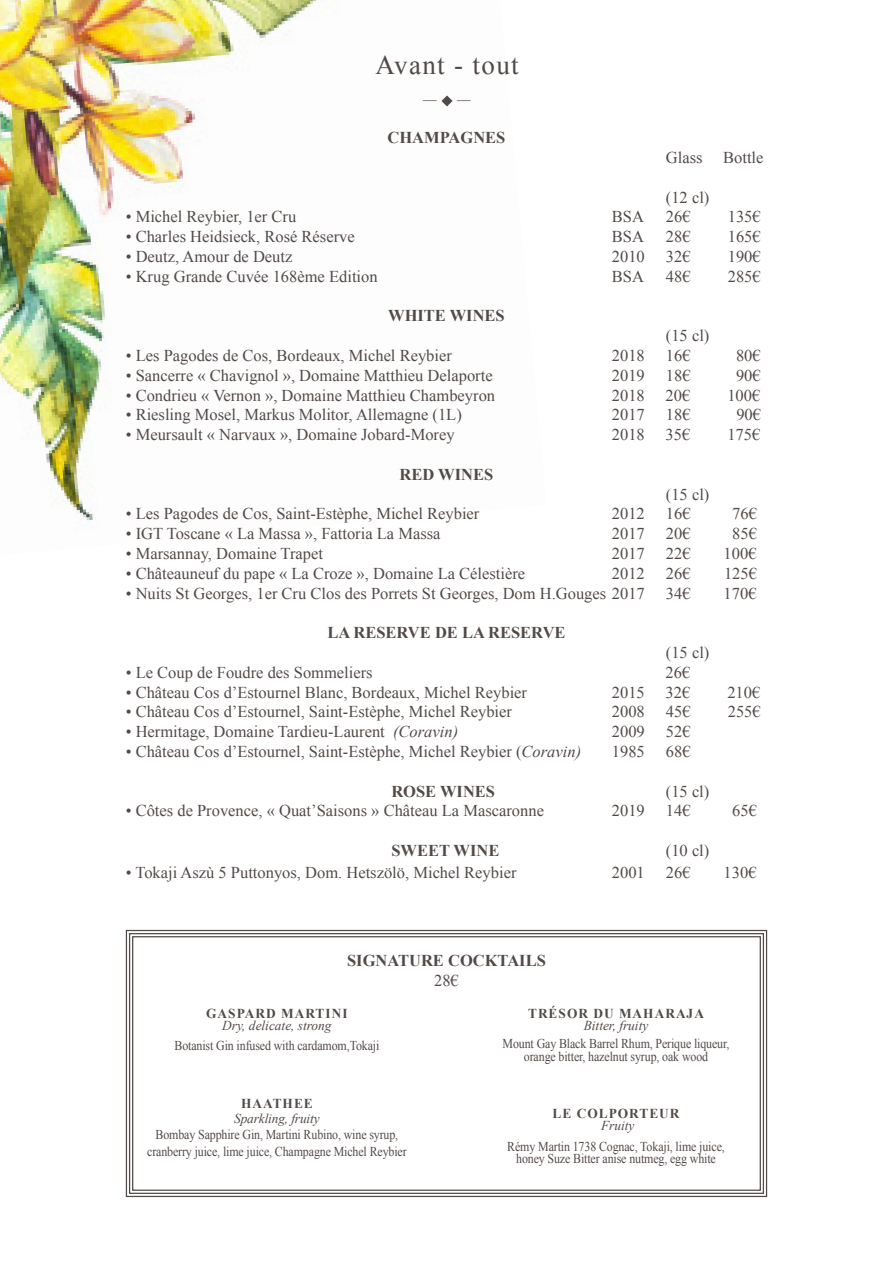
<style>
.page{position:relative;width:893px;height:1263px;background:#fff}
.page>*{position:absolute;margin:0;border:0;box-sizing:border-box;transform-origin:0 0}
.t1{font:27px "Times New Roman";letter-spacing:.05em;color:#524a47}
.t2{font:16.5px "Times New Roman";color:#524a47}
.t3{font:700 16.5px "Times New Roman";color:#524a47}
.t4{font:italic 13.65px "Times New Roman";color:#524a47}
.t5{font:700 13.65px "Times New Roman";letter-spacing:.075em;color:#524a47}
.t6{font:13.5px/12px "Times New Roman";letter-spacing:-.01em;color:#524a47;text-align:center;scale:.88 1}
.t7{font:13.5px "Times New Roman";letter-spacing:-.01em;color:#524a47}
.s1{font-style:italic}
</style>
<div class="page">
<img style="left:0;top:0;width:448px;height:521px">
<svg style="left:441px;top:95px;width:12px;height:11px"></svg>
<svg style="left:125px;top:929px;width:643px;height:269px"></svg>
<div style="left:129px;top:933px;width:635px;height:261px;border:1px solid #524a47"></div>
<div style="left:132px;top:936px;width:629px;height:255px;border:1px solid #524a47"></div>
<p class="t1" style="left:375px;top:47px;width:145px">Avant - tout</p>
<p class="t7" style="left:423px;top:91px;width:49px">— —</p>
<p class="t3" style="left:387px;top:126px;width:119px">CHAMPAGNES</p>
<p class="t2" style="left:666px;top:146px;width:38px">Glass</p>
<p class="t2" style="left:723px;top:146px;width:42px">Bottle</p>
<p class="t2" style="left:666px;top:186px;width:45px">(12 cl)</p>
<p class="t2" style="left:126px;top:206px;width:172px">• Michel Reybier, 1er Cru</p>
<p class="t2" style="left:612px;top:206px;width:34px">BSA</p>
<p class="t2" style="left:666px;top:206px;width:26px">26€</p>
<p class="t2" style="left:728px;top:206px;width:34px">135€</p>
<p class="t2" style="left:126px;top:226px;width:230px">• Charles Heidsieck, Rosé Réserve</p>
<p class="t2" style="left:612px;top:226px;width:34px">BSA</p>
<p class="t2" style="left:666px;top:226px;width:26px">28€</p>
<p class="t2" style="left:728px;top:226px;width:34px">165€</p>
<p class="t2" style="left:126px;top:245px;width:168px">• Deutz, Amour de Deutz</p>
<p class="t2" style="left:612px;top:245px;width:34px">2010</p>
<p class="t2" style="left:666px;top:245px;width:26px">32€</p>
<p class="t2" style="left:728px;top:245px;width:34px">190€</p>
<p class="t2" style="left:126px;top:265px;width:253px">• Krug Grande Cuvée 168ème Edition</p>
<p class="t2" style="left:612px;top:265px;width:34px">BSA</p>
<p class="t2" style="left:666px;top:265px;width:26px">48€</p>
<p class="t2" style="left:728px;top:265px;width:34px">285€</p>
<p class="t3" style="left:388px;top:304px;width:118px">WHITE WINES</p>
<p class="t2" style="left:666px;top:325px;width:45px">(15 cl)</p>
<p class="t2" style="left:126px;top:344px;width:328px">• Les Pagodes de Cos, Bordeaux, Michel Reybier</p>
<p class="t2" style="left:612px;top:344px;width:34px">2018</p>
<p class="t2" style="left:666px;top:344px;width:26px">16€</p>
<p class="t2" style="left:736px;top:344px;width:26px">80€</p>
<p class="t2" style="left:126px;top:364px;width:368px">• Sancerre « Chavignol », Domaine Matthieu Delaporte</p>
<p class="t2" style="left:612px;top:364px;width:34px">2019</p>
<p class="t2" style="left:666px;top:364px;width:26px">18€</p>
<p class="t2" style="left:736px;top:364px;width:26px">90€</p>
<p class="t2" style="left:126px;top:384px;width:371px">• Condrieu « Vernon », Domaine Matthieu Chambeyron</p>
<p class="t2" style="left:612px;top:384px;width:34px">2018</p>
<p class="t2" style="left:665px;top:384px;width:26px">20€</p>
<p class="t2" style="left:727px;top:384px;width:34px">100€</p>
<p class="t2" style="left:126px;top:404px;width:338px">• Riesling Mosel, Markus Molitor, Allemagne (1L)</p>
<p class="t2" style="left:612px;top:404px;width:34px">2017</p>
<p class="t2" style="left:666px;top:404px;width:26px">18€</p>
<p class="t2" style="left:736px;top:404px;width:26px">90€</p>
<p class="t2" style="left:126px;top:424px;width:330px">• Meursault « Narvaux », Domaine Jobard-Morey</p>
<p class="t2" style="left:612px;top:424px;width:34px">2018</p>
<p class="t2" style="left:665px;top:424px;width:26px">35€</p>
<p class="t2" style="left:727px;top:424px;width:34px">175€</p>
<p class="t3" style="left:400px;top:463px;width:95px">RED WINES</p>
<p class="t2" style="left:666px;top:483px;width:45px">(15 cl)</p>
<p class="t2" style="left:126px;top:503px;width:355px">• Les Pagodes de Cos, Saint-Estèphe, Michel Reybier</p>
<p class="t2" style="left:612px;top:503px;width:34px">2012</p>
<p class="t2" style="left:666px;top:503px;width:26px">16€</p>
<p class="t2" style="left:732px;top:503px;width:26px">76€</p>
<p class="t2" style="left:126px;top:523px;width:316px">• IGT Toscane « La Massa », Fattoria La Massa</p>
<p class="t2" style="left:612px;top:523px;width:34px">2017</p>
<p class="t2" style="left:666px;top:523px;width:26px">20€</p>
<p class="t2" style="left:732px;top:523px;width:26px">85€</p>
<p class="t2" style="left:126px;top:542px;width:199px">• Marsannay, Domaine Trapet</p>
<p class="t2" style="left:612px;top:542px;width:34px">2017</p>
<p class="t2" style="left:666px;top:542px;width:26px">22€</p>
<p class="t2" style="left:724px;top:542px;width:34px">100€</p>
<p class="t2" style="left:126px;top:562px;width:401px">• Châteauneuf du pape « La Croze », Domaine La Célestière</p>
<p class="t2" style="left:612px;top:562px;width:34px">2012</p>
<p class="t2" style="left:666px;top:562px;width:26px">26€</p>
<p class="t2" style="left:724px;top:562px;width:34px">125€</p>
<p class="t2" style="left:126px;top:582px;width:521px">• Nuits St Georges, 1er Cru Clos des Porrets St Georges, Dom H.Gouges 2017</p>
<p class="t2" style="left:666px;top:582px;width:26px">34€</p>
<p class="t2" style="left:724px;top:582px;width:34px">170€</p>
<p class="t3" style="left:327px;top:621px;width:240px">LA RESERVE DE LA RESERVE</p>
<p class="t2" style="left:666px;top:641px;width:45px">(15 cl)</p>
<p class="t2" style="left:126px;top:661px;width:248px">• Le Coup de Foudre des Sommeliers</p>
<p class="t2" style="left:665px;top:661px;width:26px">26€</p>
<p class="t2" style="left:126px;top:681px;width:403px">• Château Cos d’Estournel Blanc, Bordeaux, Michel Reybier</p>
<p class="t2" style="left:612px;top:681px;width:34px">2015</p>
<p class="t2" style="left:665px;top:681px;width:26px">32€</p>
<p class="t2" style="left:727px;top:681px;width:34px">210€</p>
<p class="t2" style="left:126px;top:701px;width:388px">• Château Cos d’Estournel, Saint-Estèphe, Michel Reybier</p>
<p class="t2" style="left:612px;top:701px;width:34px">2008</p>
<p class="t2" style="left:666px;top:701px;width:26px">45€</p>
<p class="t2" style="left:728px;top:701px;width:34px">255€</p>
<p class="t2" style="left:126px;top:721px;width:334px">• Hermitage, Domaine Tardieu-Laurent <span class="s1">(Coravin)</span></p>
<p class="t2" style="left:612px;top:721px;width:34px">2009</p>
<p class="t2" style="left:666px;top:721px;width:26px">52€</p>
<p class="t2" style="left:126px;top:740px;width:457px">• Château Cos d’Estournel, Saint-Estèphe, Michel Reybier (<span class="s1">Coravin)</span></p>
<p class="t2" style="left:612px;top:740px;width:34px">1985</p>
<p class="t2" style="left:666px;top:740px;width:26px">68€</p>
<p class="t3" style="left:391px;top:780px;width:105px">ROSE WINES</p>
<p class="t2" style="left:666px;top:780px;width:45px">(15 cl)</p>
<p class="t2" style="left:126px;top:800px;width:420px">• Côtes de Provence, « Quat’Saisons » Château La Mascaronne</p>
<p class="t2" style="left:612px;top:800px;width:34px">2019</p>
<p class="t2" style="left:666px;top:800px;width:26px">14€</p>
<p class="t2" style="left:732px;top:800px;width:26px">65€</p>
<p class="t3" style="left:391px;top:839px;width:110px">SWEET WINE</p>
<p class="t2" style="left:666px;top:839px;width:45px">(10 cl)</p>
<p class="t2" style="left:126px;top:861px;width:392px">• Tokaji Aszù 5 Puttonyos, Dom. Hetszölö, Michel Reybier</p>
<p class="t2" style="left:612px;top:861px;width:34px">2001</p>
<p class="t2" style="left:666px;top:861px;width:26px">26€</p>
<p class="t2" style="left:724px;top:861px;width:34px">130€</p>
<p class="t3" style="left:347px;top:949px;width:200px">SIGNATURE COCKTAILS</p>
<p class="t2" style="left:434px;top:969px;width:26px">28€</p>
<p class="t5" style="left:206px;top:1004px;width:143px">GASPARD MARTINI</p>
<p class="t4" style="left:222px;top:1016px;width:111px">Dry, delicate, strong</p>
<p class="t6" style="left:175px;top:1040px;width:234px">Botanist Gin infused with cardamom,Tokaji</p>
<p class="t5" style="left:241px;top:1094px;width:73px">HAATHEE</p>
<p class="t4" style="left:234px;top:1109px;width:87px">Sparkling, fruity</p>
<p class="t6" style="left:156px;top:1128px;width:277px">Bombay Sapphire Gin, Martini Rubino, wine syrup,</p>
<p class="t6" style="left:147px;top:1145px;width:296px">cranberry juice, lime juice, Champagne Michel Reybier</p>
<p class="t5" style="left:528px;top:1004px;width:177px">TRÉSOR DU MAHARAJA</p>
<p class="t4" style="left:584px;top:1016px;width:66px">Bitter, fruity</p>
<p class="t6" style="left:503px;top:1037px;width:259px">Mount Gay Black Barrel Rhum, Perique liqueur,</p>
<p class="t6" style="left:524px;top:1050px;width:211px">orange bitter, hazelnut syrup, oak wood</p>
<p class="t5" style="left:552px;top:1104px;width:129px">LE COLPORTEUR</p>
<p class="t4" style="left:601px;top:1116px;width:35px">Fruity</p>
<p class="t6" style="left:507px;top:1140px;width:249px">Rémy Martin 1738 Cognac, Tokaji, lime juice, honey Suze Bitter anise nutmeg, egg white</p>
</div>
